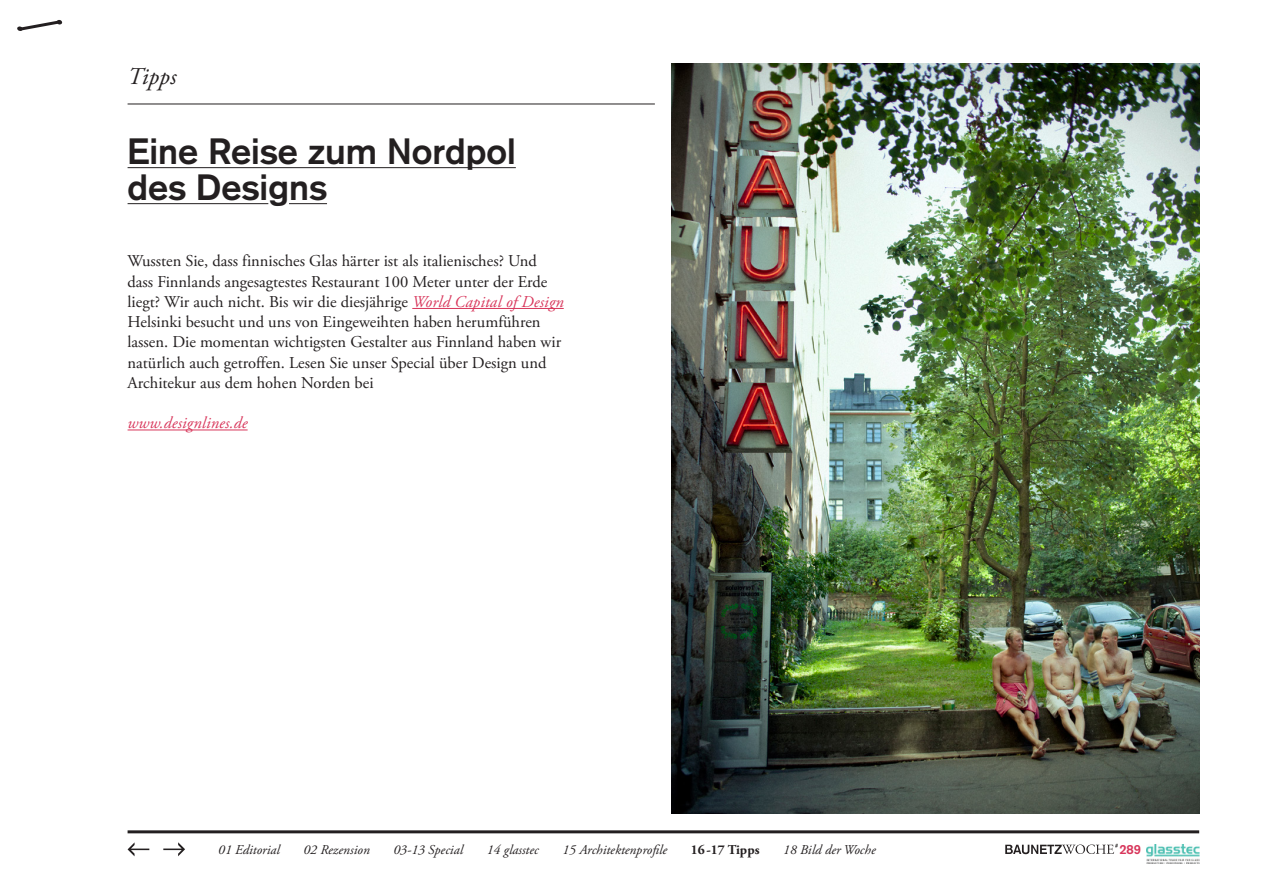
<style>
.page{position:relative;width:1263px;height:893px;background:#fff}
.page>*{position:absolute;margin:0;border:0;box-sizing:border-box;transform-origin:0 0}
.Headline_Normal{font:700 36px/36px "Akzidenz Grotesk";color:#231f20}
.Kategorie{font:italic 24px "Adobe Garamond Pro";color:#231f20}
.t1{font:16.5px/20.2px "Adobe Garamond Pro";color:#231f20}
.t2{font:italic 16.5px "Adobe Garamond Pro";letter-spacing:.01em;color:#d8365b}
.Navigation_Off{font:italic 13.5px "Adobe Garamond Pro";color:#231f20}
.Navigation_Off-2{font:700 13.5px "Adobe Garamond Pro";color:#231f20}
.t3{font:700 13.05px "Akzidenz Grotesk";color:#d8365b}
.s1{font-style:italic;color:#d8365b}
</style>
<div class="page">
<hr style="left:128px;top:830px;width:1071px;height:3px;background:#231f20">
<svg style="left:128px;top:842px;width:21px;height:14px"></svg>
<svg style="left:163px;top:842px;width:22px;height:14px"></svg>
<svg style="left:17px;top:20px;width:46px;height:11px"></svg>
<svg style="left:1005px;top:844px;width:113px;height:10px"></svg>
<img style="left:1146px;top:845px;width:53px;height:19px">
<hr style="left:128px;top:104px;width:527px;height:1px;background:#231f20">
<hr style="left:128px;top:167px;width:388px;height:1px;background:#231f20">
<hr style="left:128px;top:203px;width:140px;height:1px;background:#231f20">
<hr style="left:289px;top:203px;width:38px;height:1px;background:#231f20">
<hr style="left:412px;top:308px;width:152px;height:1px;background:#d8365b">
<hr style="left:128px;top:430px;width:120px;height:1px;background:#d8365b">
<img style="left:672px;top:64px;width:527px;height:749px">
<p class="Kategorie" style="left:128px;top:62px;width:50px">Tipps</p>
<p class="Headline_Normal" style="left:128px;top:133px;width:390px">Eine Reise zum Nordpol des Designs</p>
<p class="t1" style="left:128px;top:252px;width:438px">Wussten Sie, dass finnisches Glas härter ist als italienisches? Und dass Finnlands angesagtestes Restaurant 100 Meter unter der Erde liegt? Wir auch nicht. Bis wir die diesjährige <span class="s1">World Capital of Design </span>Helsinki besucht und uns von Eingeweihten haben herumführen lassen. Die momentan wichtigsten Gestalter aus Finnland haben wir natürlich auch getroffen. Lesen Sie unser Special über Design und Architekur aus dem hohen Norden bei</p>
<p class="t2" style="left:128px;top:413px;width:122px">www.designlines.de</p>
<p class="Navigation_Off" style="left:218px;top:841px;width:63px">01 Editorial</p>
<p class="Navigation_Off" style="left:303px;top:841px;width:68px">02 Rezension</p>
<p class="Navigation_Off" style="left:393px;top:841px;width:71px">03-13 Special</p>
<p class="Navigation_Off" style="left:487px;top:841px;width:53px">14 glasstec</p>
<p class="Navigation_Off" style="left:562px;top:841px;width:106px">15 Architektenprofile</p>
<p class="Navigation_Off-2" style="left:691px;top:841px;width:70px">16 -17 Tipps</p>
<p class="Navigation_Off" style="left:783px;top:841px;width:94px">18 Bild der Woche</p>
<p class="t3" style="left:1119px;top:841px;width:23px">289</p>
</div>
